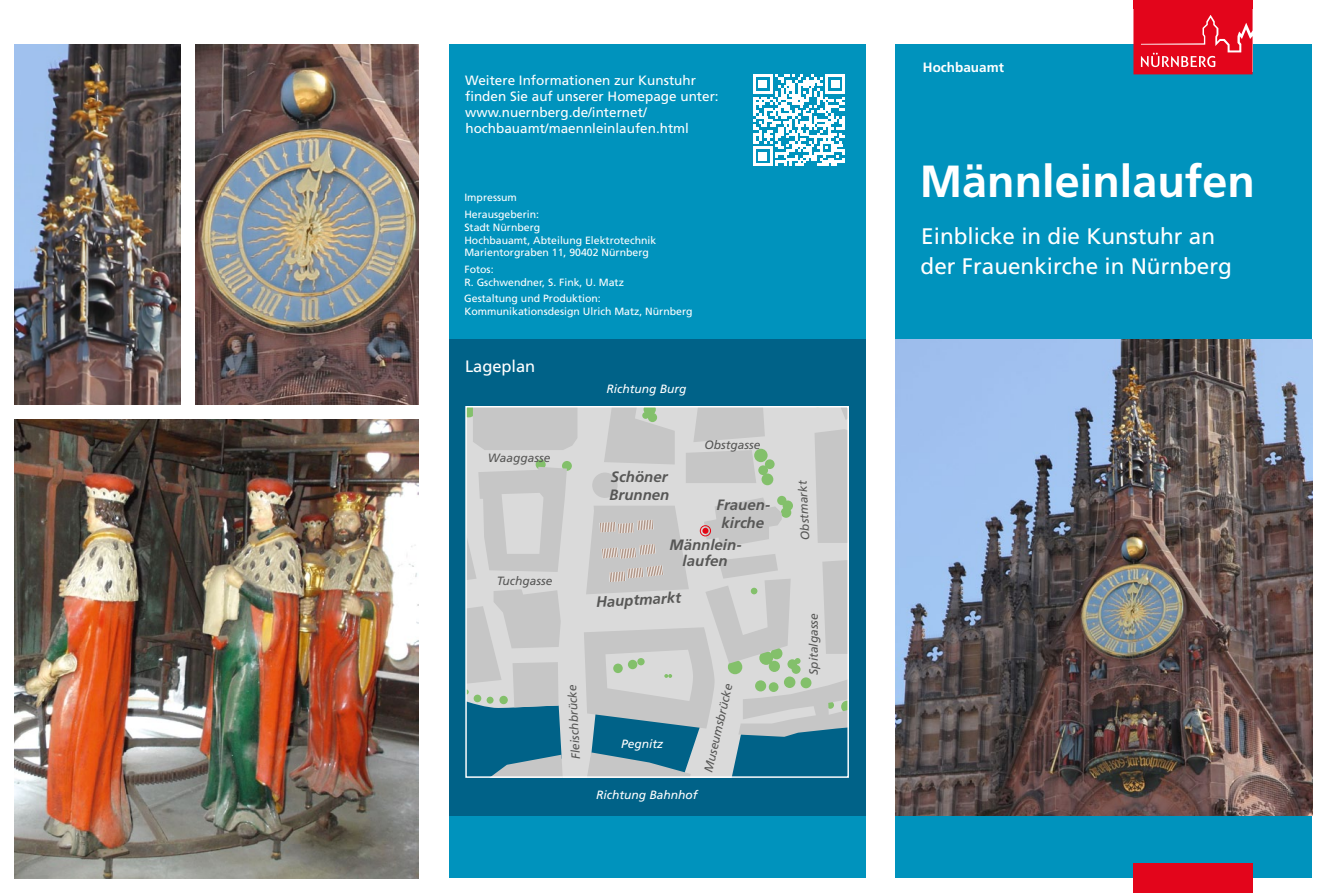
<style>
.page{position:relative;width:1327px;height:893px;background:#fff}
.page>*{position:absolute;margin:0;border:0;box-sizing:border-box;transform-origin:0 0}
.t1{font:700 45px "Frutiger";color:#fff}
.t2{font:22.5px/30px "Frutiger";color:#fff}
.t3{font:16.5px "Frutiger";letter-spacing:-.005em;color:#fff}
.t4{font:italic 700 15px/18px "Frutiger";color:#575756;text-align:center}
.t5{font:13.5px/16.2px "Frutiger";color:#fff}
.t6{font:700 13.5px "Frutiger";color:#fff}
.t7{font:italic 12px "Frutiger";color:#575756}
.t8{font:italic 12px "Frutiger";color:#fff}
.t9{font:10.5px/12.6px "Frutiger";color:#fff}
</style>
<div class="page">
<div style="left:895px;top:45px;width:417px;height:833px;background:#0093bd"></div>
<div style="left:449px;top:45px;width:416px;height:833px;background:#0093bd"></div>
<div style="left:1133px;top:863px;width:119px;height:30px;background:#e3051b"></div>
<svg style="left:1133px;top:9px;width:119px;height:65px;background:#e51b30"></svg>
<div style="left:1133px;top:0;width:119px;height:9px;background:#e3051b"></div>
<img style="left:895px;top:339px;width:417px;height:476px">
<div style="left:449px;top:339px;width:416px;height:476px;background:#006288"></div>
<img style="left:15px;top:45px;width:166px;height:359px">
<img style="left:196px;top:45px;width:223px;height:359px">
<img style="left:15px;top:419px;width:404px;height:459px">
<svg style="left:753px;top:74px;width:92px;height:92px"></svg>
<svg style="left:467px;top:408px;width:380px;height:368px;background:#b9c4c6"></svg>
<div style="left:700px;top:525px;width:11px;height:11px;border:1px solid #e30613;border-radius:50%"></div>
<div style="left:465px;top:406px;width:384px;height:372px;border:1px solid #fff"></div>
<p class="t5" style="left:465px;top:72px;width:255px">Weitere Informationen zur Kunstuhr finden Sie auf unserer Homepage unter: www.nuernberg.de/internet/ hochbauamt/maennleinlaufen.html</p>
<p class="t9" style="left:464px;top:189px;width:76px;line-height:16.8px">Impressum<br>Herausgeberin:</p>
<p class="t9" style="left:464px;top:221px;width:193px">Stadt Nürnberg<br>Hochbauamt, Abteilung Elektrotechnik<br>Marientorgraben 11, 90402 Nürnberg</p>
<p class="t9" style="left:464px;top:263px;width:161px">Fotos:<br>R. Gschwendner, S. Fink, U. Matz</p>
<p class="t9" style="left:464px;top:293px;width:230px">Gestaltung und Produktion:<br>Kommunikationsdesign Ulrich Matz, Nürnberg</p>
<h3 class="t3" style="left:465px;top:356px;width:72px">Lageplan</h3>
<p class="t7" style="left:488px;top:451px;width:64px">Waaggasse</p>
<p class="t7" style="left:497px;top:574px;width:57px">Tuchgasse</p>
<p class="t8" style="left:606px;top:382px;width:81px">Richtung Burg</p>
<p class="t7" style="left:704px;top:438px;width:58px">Obstgasse</p>
<h3 class="t4" style="left:609px;top:468px;width:61px;text-align:left">Schöner<br>Brunnen</h3>
<h3 class="t4" style="left:716px;top:496px;width:56px">Frauen&shy;kirche</h3>
<h3 class="t4" style="left:669px;top:536px;width:74px;line-height:16.5px">Männlein&shy;laufen</h3>
<h3 class="t4" style="left:595px;top:593px;width:87px;rotate:-3deg">Hauptmarkt</h3>
<p class="t7" style="left:569px;top:760px;width:76px;rotate:-93deg">Fleischbrücke</p>
<p class="t8" style="left:621px;top:737px;width:44px">Pegnitz</p>
<p class="t7" style="left:701px;top:770px;width:92px;rotate:-77deg">Museumsbrücke</p>
<p class="t8" style="left:596px;top:788px;width:103px">Richtung Bahnhof</p>
<p class="t7" style="left:798px;top:541px;width:61px;rotate:-93deg">Obstmarkt</p>
<p class="t7" style="left:807px;top:675px;width:63px;rotate:-90deg">Spitalgasse</p>
<p class="t6" style="left:923px;top:59px;width:82px">Hochbauamt</p>
<h1 class="t1" style="left:920px;top:155px;width:337px">Männleinlaufen</h1>
<h2 class="t2" style="left:920px;top:222px;width:313px">Einblicke in die Kunstuhr an der Frauenkirche in Nürnberg</h2>
</div>
